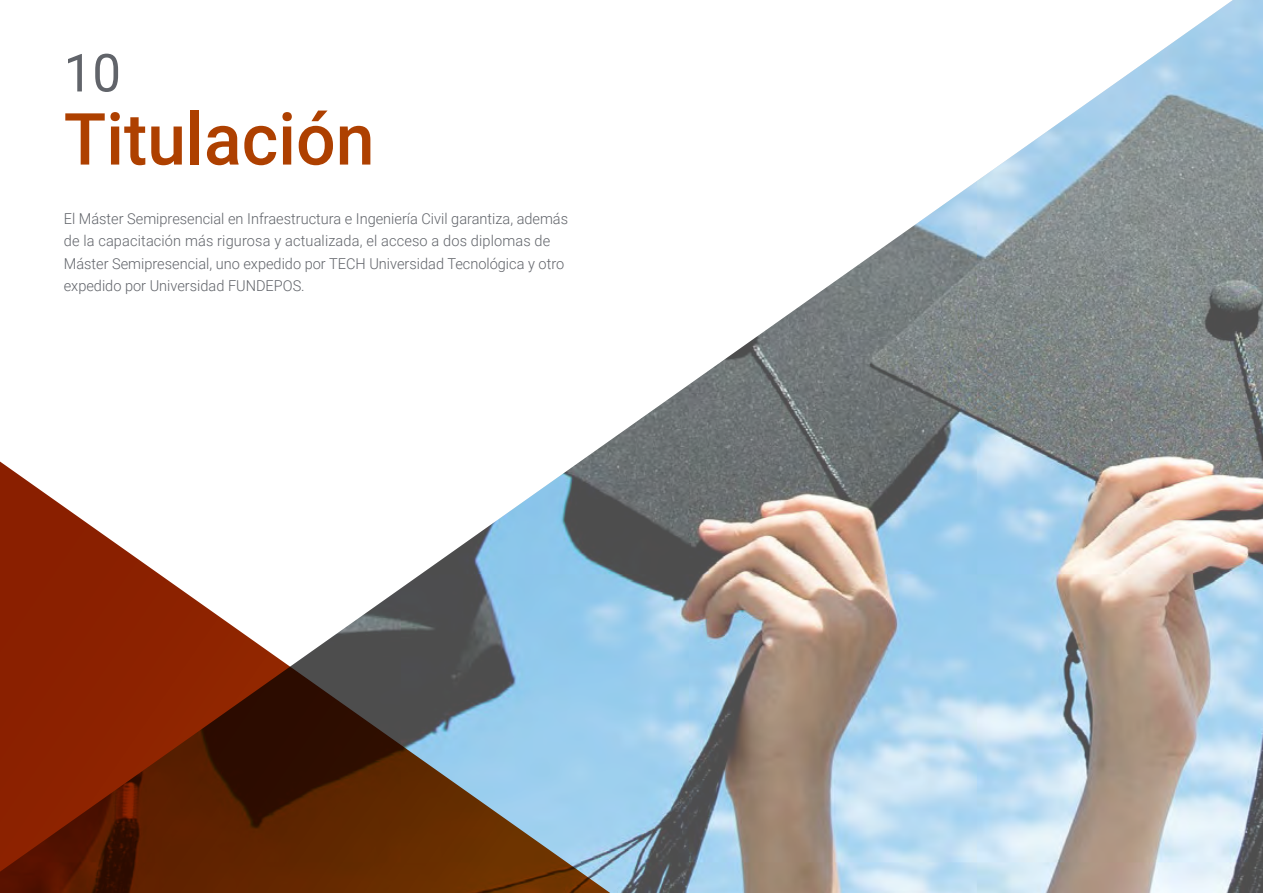
<style>
.page{position:relative;width:1263px;height:893px;background:#fff}
.page>*{position:absolute;margin:0;border:0;box-sizing:border-box;transform-origin:0 0}
.t1{font:500 72px "Roboto";color:#ae4000}
.t2{font:52.5px "Roboto";color:#61646a}
.t3{font:300 15px/22.5px "Roboto";color:#61646a}
</style>
<div class="page">
<img style="left:602px;top:0;width:661px;height:893px">
<svg style="left:0;top:446px;width:640px;height:447px"></svg>
<h2 class="t2" style="left:64px;top:36px;width:59px">10</h2>
<h1 class="t1" style="left:64px;top:89px;width:312px">Titulación</h1>
<p class="t3" style="left:64px;top:207px;width:506px">El Máster Semipresencial en Infraestructura e Ingeniería Civil garantiza, además de la capacitación más rigurosa y actualizada, el acceso a dos diplomas de Máster Semipresencial, uno expedido por TECH Universidad Tecnológica y otro expedido por Universidad FUNDEPOS.</p>
</div>
